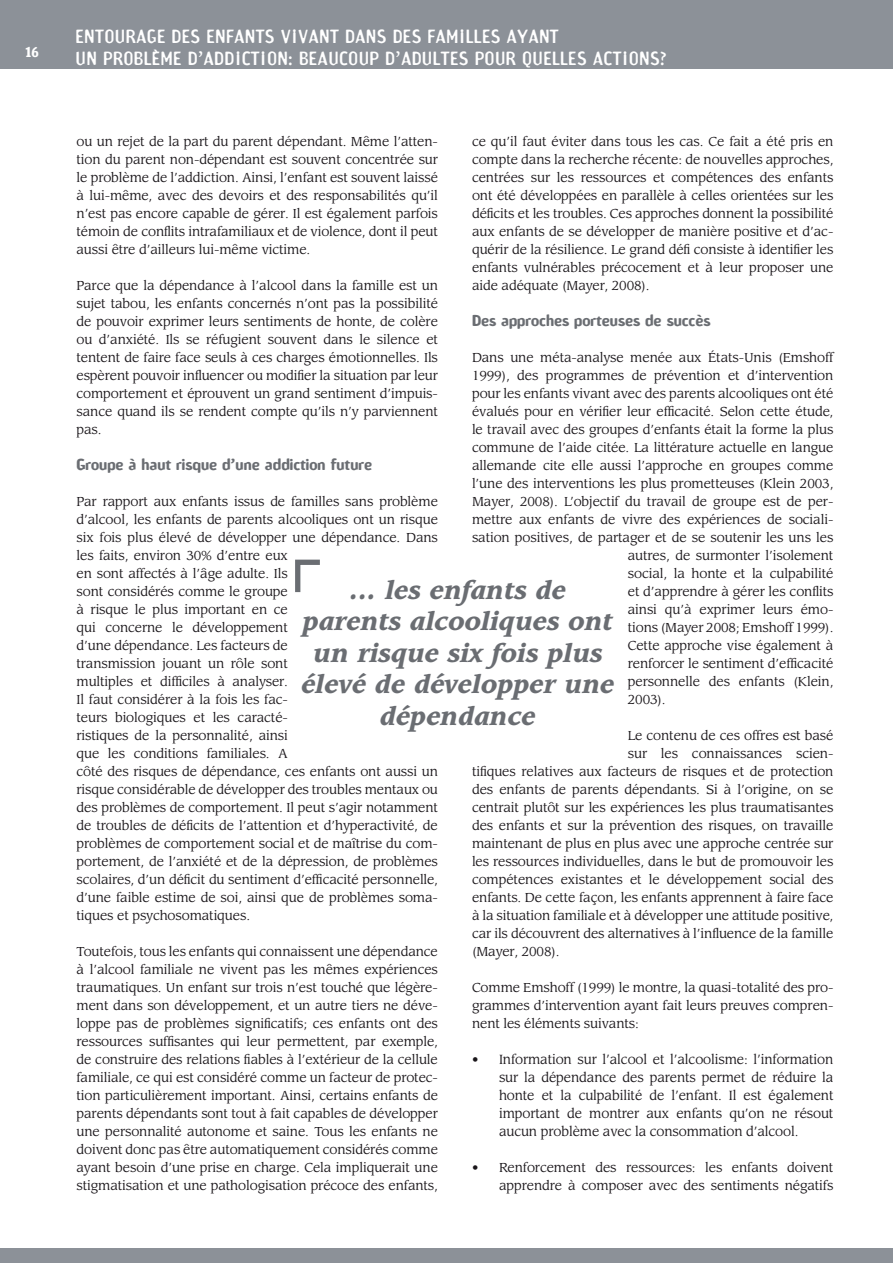
<style>
.page{position:relative;width:893px;height:1263px;background:#fff}
.page>*{position:absolute;margin:0;border:0;box-sizing:border-box;transform-origin:0 0}
.t1{font:italic 900 24px/31.5px "Leawood";color:#6a6d72;text-align:center}
.t2{font:18px/21.6px "Amoebia Sans";letter-spacing:.02em;color:#fff}
.t3{font:700 15px "Amoebia";color:#6a6d72}
.t4{font:700 13.5px "Amoebia";color:#fff}
.t5{font:13.05px/18px "Leawood";letter-spacing:-.01em;color:#1a161a;text-align:justify}
.t6{font:12.75px/18px "Leawood";letter-spacing:-.01em;color:#1a161a;text-align:justify}
</style>
<div class="page">
<div style="left:0;top:0;width:893px;height:68px;background:#8c9198"></div>
<div style="left:0;top:1249px;width:893px;height:14px;background:#8c9198"></div>
<svg style="left:295px;top:559px;width:25px;height:34px"></svg>
<p class="t4" style="left:26px;top:45px;width:15px">16</p>
<h2 class="t2" style="left:76px;top:26px;width:593px;text-indent:352px">FAMILLES AYANT<br>UN PROBLÈME D’ADD ICTION: BEAUCOUP D’ADULTES POUR QUELLES ACTIONS?</h2>
<h2 class="t2" style="left:76px;top:26px;width:107px">ENTOURAGE DES</h2>
<h2 class="t2" style="left:206px;top:26px;width:150px">EN FANTS VIVANT DANS</h2>
<h2 class="t2" style="left:393px;top:26px;width:10px">DES</h2>
<p class="t6" style="left:77px;top:132px;width:363px">ou un rejet de la part du parent dépendant. Même l’atten&shy;tion du parent non-dépendant est souvent concentrée sur le problème de l’addiction. Ainsi, l’enfant est souvent laissé à lui-même, avec des devoirs et des responsabilités qu’il n’est pas encore capable de gérer. Il est également parfois témoin de conflits intrafamiliaux et de violence, dont il peut aussi être d’ailleurs lui-même victime.</p>
<p class="t6" style="left:77px;top:276px;width:363px">Parce que la dépendance à l’alcool dans la famille est un sujet tabou, les enfants concernés n’ont pas la possibilité de pouvoir exprimer leurs sentiments de honte, de colère ou d’anxiété. Ils se réfugient souvent dans le silence et tentent de faire face seuls à ces charges émotionnelles. Ils espèrent pouvoir influencer ou modifier la situation par leur comportement et éprouvent un grand sentiment d’impuis&shy;sance quand ils se rendent compte qu’ils n’y parviennent pas.</p>
<p class="t3" style="left:77px;top:456px;width:297px">Groupe à haut risque d’une addiction future</p>
<p class="t6" style="left:77px;top:492px;width:363px;text-align:left">Par rapport aux enfants issus de familles sans problème d’alcool, les enfants de parents alcooliques ont un risque six fois plus élevé de développer une dépendance. Dans les faits, environ 30% d’entre eux<br>en sont affectés à l’âge adulte. Ils<br>sont considérés comme le groupe<br>à risque le plus important en ce<br>qui concerne le développement<br>d’une dépendance. Les facteurs de<br>transmission jouant un rôle sont<br>multiples et difficiles à analyser.<br>Il faut considérer à la fois les fac-<br>teurs biologiques et les caracté-<br>ristiques de la personnalité, ainsi<br>que les conditions familiales. A<br>côté des risques de dépendance, ces enfants ont aussi un risque considérable de développer des troubles mentaux ou des problèmes de comportement. Il peut s’agir notamment de troubles de déficits de l’attention et d’hyperactivité, de problèmes de comportement social et de maîtrise du com&shy;portement, de l’anxiété et de la dépression, de problèmes scolaires, d’un déficit du sentiment d’efficacité personnelle, d’une faible estime de soi, ainsi que de problèmes soma&shy;tiques et psychosomatiques.</p>
<p class="t6" style="left:77px;top:942px;width:363px">Toutefois, tous les enfants qui connaissent une dépendance à l’alcool familiale ne vivent pas les mêmes expériences traumatiques. Un enfant sur trois n’est touché que légère&shy;ment dans son développement, et un autre tiers ne déve&shy;loppe pas de problèmes significatifs; ces enfants ont des ressources suffisantes qui leur permettent, par exemple, de construire des relations fiables à l’extérieur de la cellule familiale, ce qui est considéré comme un facteur de protec&shy;tion particulièrement important. Ainsi, certains enfants de parents dépendants sont tout à fait capables de développer une personnalité autonome et saine. Tous les enfants ne doivent donc pas être automatiquement considérés comme ayant besoin d’une prise en charge. Cela impliquerait une stigmatisation et une pathologisation précoce des enfants,</p>
<p class="t6" style="left:472px;top:132px;width:363px">ce qu’il faut éviter dans tous les cas. Ce fait a été pris en compte dans la recherche récente: de nouvelles approches, centrées sur les ressources et compétences des enfants ont été développées en parallèle à celles orientées sur les déficits et les troubles. Ces approches donnent la possibilité aux enfants de se développer de manière positive et d’ac&shy;quérir de la résilience. Le grand défi consiste à identifier les enfants vulnérables précocement et à leur proposer une aide adéquate (Mayer, 2008).</p>
<p class="t3" style="left:472px;top:312px;width:240px">Des approches porteuses de succès</p>
<p class="t6" style="left:472px;top:348px;width:363px">Dans une méta-analyse menée aux États-Unis (Emshoff</p>
<p class="t6" style="left:472px;top:366px;width:363px">1999), des programmes de prévention et d’intervention</p>
<p class="t6" style="left:472px;top:384px;width:363px">pour les enfants vivant avec des parents alcooliques ont été</p>
<p class="t6" style="left:472px;top:402px;width:363px">évalués pour en vérifier leur efficacité. Selon cette étude,</p>
<p class="t6" style="left:472px;top:420px;width:363px">le travail avec des groupes d’enfants était la forme la plus</p>
<p class="t6" style="left:472px;top:438px;width:363px">commune de l’aide citée. La littérature actuelle en langue</p>
<p class="t6" style="left:472px;top:456px;width:363px">allemande cite elle aussi l’approche en groupes comme</p>
<p class="t6" style="left:472px;top:474px;width:363px">l’une des interventions les plus prometteuses (Klein 2003,</p>
<p class="t6" style="left:472px;top:492px;width:363px">Mayer, 2008). L’objectif du travail de groupe est de per-</p>
<p class="t6" style="left:472px;top:510px;width:363px">mettre aux enfants de vivre des expériences de sociali-</p>
<p class="t6" style="left:472px;top:528px;width:363px">sation positives, de partager et de se soutenir les uns les</p>
<p class="t6" style="left:628px;top:546px;width:207px">autres, de surmonter l’isolement</p>
<p class="t6" style="left:628px;top:564px;width:207px">social, la honte et la culpabilité</p>
<p class="t6" style="left:628px;top:582px;width:207px">et d’apprendre à gérer les conflits</p>
<p class="t6" style="left:628px;top:600px;width:207px">ainsi qu’à exprimer leurs émo-</p>
<p class="t6" style="left:628px;top:618px;width:207px">tions (Mayer 2008; Emshoff 1999).</p>
<p class="t6" style="left:628px;top:636px;width:207px">Cette approche vise également à</p>
<p class="t6" style="left:628px;top:654px;width:207px">renforcer le sentiment d’efficacité</p>
<p class="t6" style="left:628px;top:672px;width:207px">personnelle des enfants (Klein,</p>
<p class="t6" style="left:628px;top:690px;width:39px">2003).</p>
<p class="t6" style="left:628px;top:726px;width:207px">Le contenu de ces offres est basé</p>
<p class="t6" style="left:628px;top:744px;width:207px">sur les connaissances scien-</p>
<p class="t6" style="left:472px;top:762px;width:363px">tifiques relatives aux facteurs de risques et de protection</p>
<p class="t6" style="left:472px;top:780px;width:363px">des enfants de parents dépendants. Si à l’origine, on se</p>
<p class="t6" style="left:472px;top:798px;width:363px">centrait plutôt sur les expériences les plus traumatisantes</p>
<p class="t6" style="left:472px;top:816px;width:363px">des enfants et sur la prévention des risques, on travaille</p>
<p class="t6" style="left:472px;top:834px;width:363px">maintenant de plus en plus avec une approche centrée sur</p>
<p class="t6" style="left:472px;top:852px;width:363px">les ressources individuelles, dans le but de promouvoir les</p>
<p class="t6" style="left:472px;top:870px;width:363px">compétences existantes et le développement social des</p>
<p class="t6" style="left:472px;top:888px;width:363px">enfants. De cette façon, les enfants apprennent à faire face</p>
<p class="t6" style="left:472px;top:906px;width:363px">à la situation familiale et à développer une attitude positive,</p>
<p class="t6" style="left:472px;top:924px;width:363px">car ils découvrent des alternatives à l’influence de la famille</p>
<p class="t6" style="left:472px;top:942px;width:89px">(Mayer, 2008).</p>
<p class="t6" style="left:472px;top:978px;width:363px">Comme Emshoff (1999) le montre, la quasi-totalité des pro&shy;grammes d’intervention ayant fait leurs preuves compren&shy;nent les éléments suivants:</p>
<p class="t5" style="left:499px;top:1050px;width:336px;text-indent:-27px">• Information sur l’alcool et l’alcoolisme: l’information sur la dépendance des parents permet de réduire la honte et la culpabilité de l’enfant. Il est également important de montrer aux enfants qu’on ne résout aucun problème avec la consommation d’alcool.</p>
<p class="t6" style="left:472px;top:1158px;width:363px;text-align:right">• Renforcement des ressources: les enfants doivent apprendre à composer avec des sentiments négatifs</p>
<h1 class="t1" style="left:301px;top:575px;width:314px">... les enfants de parents alcooliques ont un risque six fois plus élevé de développer une dépendance</h1>
</div>
